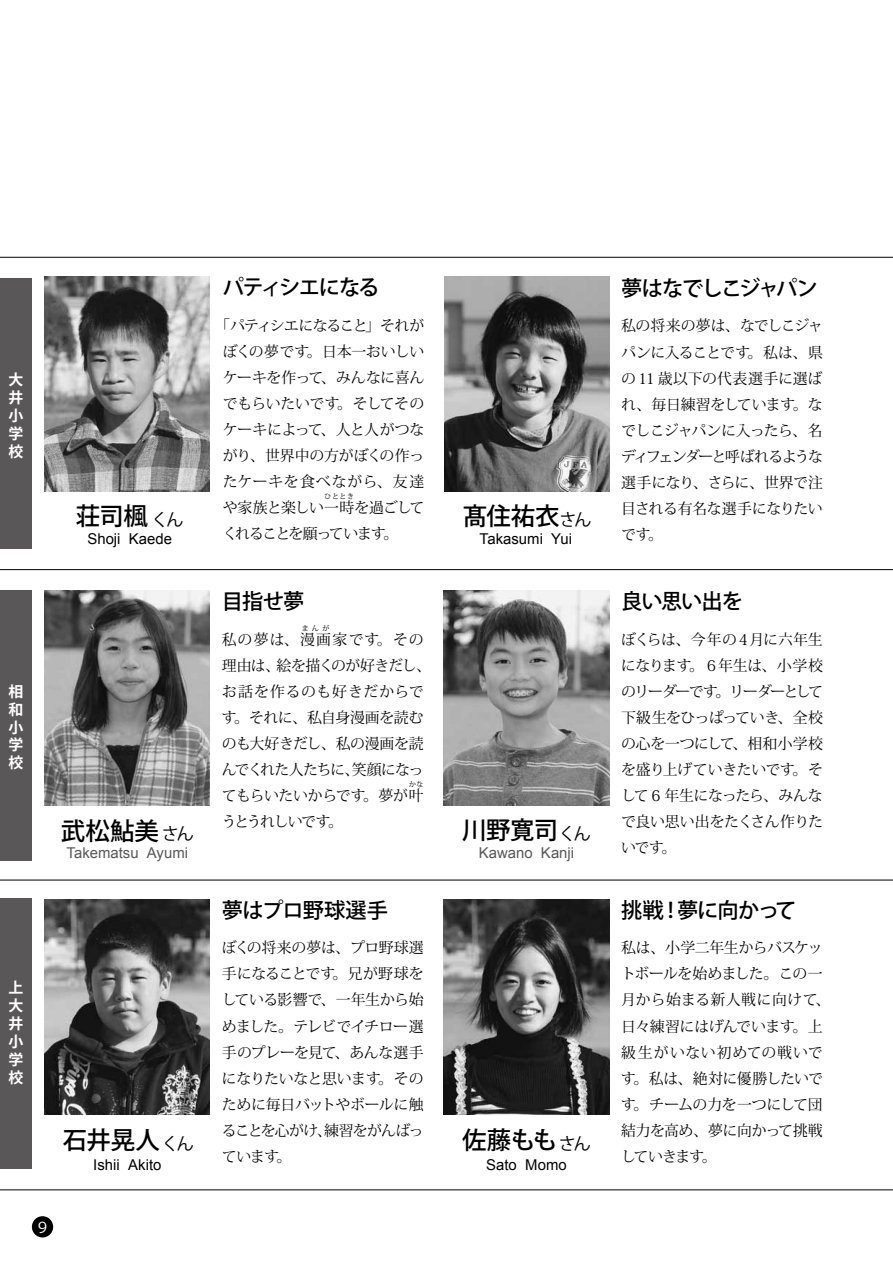
<style>
.page{position:relative;width:893px;height:1263px;background:#fff}
.page>*{position:absolute;margin:0;border:0;box-sizing:border-box;transform-origin:0 0}
.t1{font:500 24.45px "Koz Go Pro";letter-spacing:-.015em;color:#000}
.t2{font:500 21.3px "Koz Go Pro";letter-spacing:-.05em;color:#000}
.t3{font:500 21.3px "Koz Go Pro";letter-spacing:-.08em;color:#000}
.t4{font:14.85px/26.1px "Koz Min Pro";letter-spacing:-.025em;color:#000}
.t5{font:14.85px/26.1px "Koz Min Pro";letter-spacing:-.045em;color:#000}
.t6{font:14.85px/26.1px "Koz Min Pro";letter-spacing:-.005em;color:#000}
.t7{font:14.85px "Arial";color:#000}
.t8{font:14.85px "Arial";color:#595757}
.t9{font:14.85px "Koz Min Pro";letter-spacing:-.08em;color:#000}
.t10{font:14.85px/26.1px "Koz Min Pro";letter-spacing:-.05em;color:#000}
.t11{font:700 14.85px/17.9px "Koz Go Pro";color:#fff;text-align:justify}
.t12{font:14.85px/26.1px "Koz Min Pro";letter-spacing:.025em;color:#000}
.t13{font:14.85px "Koz Min Pro";letter-spacing:-.11em;color:#000}
.t14{font:14.85px "Koz Min Pro";letter-spacing:.01em;color:#000}
.t15{font:14.85px "Koz Min Pro";letter-spacing:.06em;color:#000}
.t16{font:14.85px "Koz Min Pro";letter-spacing:.055em;color:#000}
.t17{font:14.85px "Koz Min Pro";letter-spacing:.08em;color:#000}
.t18{font:14.85px "Koz Min Pro";letter-spacing:-.055em;color:#000}
.t19{font:14.85px "Koz Min Pro";letter-spacing:-.06em;color:#000}
.t20{font:14.85px "Koz Min Pro";letter-spacing:-.1em;color:#000}
.t21{font:14.85px "Koz Min Pro";letter-spacing:-.12em;color:#000}
.t22{font:14.85px "Koz Min Pro";letter-spacing:-.095em;color:#000}
.t23{font:14.85px "Koz Go Pro";color:#fff}
.t24{font:7.5px "Koz Min Pro";letter-spacing:.01em;color:#000}
.s1{font-weight:400;font-size:16.95px}
</style>
<div class="page">
<hr style="left:0;top:1189px;width:893px;height:1px;background:#000">
<hr style="left:0;top:569px;width:893px;height:1px;background:#000">
<hr style="left:0;top:880px;width:893px;height:1px;background:#000">
<div style="left:0;top:590px;width:32px;height:270px;background:#595757"></div>
<div style="left:0;top:899px;width:32px;height:270px;background:#595757"></div>
<div style="left:0;top:278px;width:32px;height:271px;background:#595757"></div>
<hr style="left:0;top:257px;width:893px;height:1px;background:#000">
<img style="left:444px;top:590px;width:165px;height:215px">
<img style="left:445px;top:276px;width:165px;height:215px">
<img style="left:444px;top:900px;width:165px;height:215px">
<img style="left:45px;top:590px;width:165px;height:215px">
<img style="left:45px;top:277px;width:165px;height:215px">
<img style="left:45px;top:900px;width:165px;height:215px">
<div style="left:32px;top:1216px;width:21px;height:21px;background:#000;border-radius:50%"></div>
<p class="t11" style="left:9px;top:372px;width:16px">大井小学校</p>
<p class="t11" style="left:9px;top:683px;width:16px">相和小学校</p>
<p class="t11" style="left:9px;top:980px;width:16px">上大井小学校</p>
<h2 class="t3" style="left:223px;top:273px;width:158px">パティシエになる</h2>
<p class="t4" style="left:365px;top:312px;width:61px">」それが</p>
<p class="t10" style="left:307px;top:312px;width:119px;text-indent:-91px">「パティシエになること<br>。日本一おいしい</p>
<p class="t4" style="left:223px;top:338px;width:88px">ぼくの夢です</p>
<h1 class="t1" style="left:76px;top:501px;width:109px">荘司楓<span class="s1">くん</span></h1>
<p class="t7" style="left:129px;top:529px;width:45px">Kaede</p>
<p class="t7" style="left:87px;top:529px;width:35px">Shoji</p>
<p class="t4" style="left:223px;top:364px;width:102px">ケーキを作って</p>
<p class="t4" style="left:321px;top:364px;width:105px">、みんなに喜ん</p>
<p class="t4" style="left:320px;top:390px;width:105px;text-indent:-98px">でもらいたいです<br>、人と人がつな</p>
<p class="t4" style="left:337px;top:390px;width:89px">。そしてその</p>
<p class="t6" style="left:223px;top:416px;width:203px">ケーキによって<br>がり、世界中の方がぼくの作ったケーキを食べながら、友達や家族と楽しい一時を過ごして</p>
<p class="t24" style="left:324px;top:491px;width:31px">ひととき</p>
<p class="t9" style="left:223px;top:523px;width:165px">くれることを願っています</p>
<p class="t4" style="left:384px;top:520px;width:16px">。</p>
<h2 class="t2" style="left:222px;top:587px;width:84px">目指せ夢</h2>
<p class="t17" style="left:222px;top:629px;width:159px">私の夢は、漫画家です</p>
<p class="t24" style="left:302px;top:622px;width:30px">まんが</p>
<p class="t4" style="left:277px;top:626px;width:156px;text-indent:100px">。その絵を描くのが好きだし、</p>
<p class="t4" style="left:222px;top:652px;width:60px">理由は、</p>
<p class="t16" style="left:222px;top:681px;width:203px">お話を作るのも好きだからで</p>
<p class="t4" style="left:234px;top:704px;width:191px">。それに、私自身漫画を読む</p>
<p class="t5" style="left:222px;top:704px;width:203px">す<br>のも大好きだし、私の漫画を読んでくれた人たちに笑顔になっ</p>
<p class="t4" style="left:344px;top:756px;width:16px">、</p>
<p class="t4" style="left:363px;top:782px;width:62px">。夢が叶</p>
<p class="t24" style="left:409px;top:779px;width:16px">かな</p>
<p class="t4" style="left:222px;top:782px;width:145px">てもらいたいからです</p>
<p class="t20" style="left:222px;top:811px;width:110px">うとうれしいです</p>
<h1 class="t1" style="left:61px;top:815px;width:134px">武松鮎美<span class="s1">さん</span></h1>
<p class="t4" style="left:328px;top:808px;width:16px">。</p>
<p class="t8" style="left:66px;top:843px;width:74px">Takematsu</p>
<p class="t8" style="left:147px;top:843px;width:43px">Ayumi</p>
<h1 class="t1" style="left:63px;top:1124px;width:132px">石井晃人<span class="s1">くん</span></h1>
<p class="t7" style="left:128px;top:1155px;width:35px">Akito</p>
<p class="t7" style="left:93px;top:1155px;width:28px">Ishii</p>
<h2 class="t2" style="left:222px;top:896px;width:168px">夢はプロ野球選手</h2>
<p class="t6" style="left:222px;top:934px;width:203px;text-align:right">ぼくの将来の夢は、プロ野球選。兄が野球を</p>
<p class="t9" style="left:222px;top:963px;width:115px">手になることです</p>
<p class="t4" style="left:222px;top:986px;width:203px">している影響で、一年生から始</p>
<p class="t5" style="left:222px;top:1012px;width:203px">めました。テレビでイチロー選</p>
<p class="t4" style="left:334px;top:1038px;width:91px">、あんな選手</p>
<p class="t19" style="left:222px;top:1041px;width:116px">手のプレーを見て</p>
<p class="t4" style="left:222px;top:1064px;width:203px">になりたいなと思います<br>ために毎日バットやボールに触ることを心がけ練習をがんばっ</p>
<p class="t4" style="left:317px;top:1117px;width:16px">、</p>
<p class="t4" style="left:277px;top:1143px;width:16px">。</p>
<p class="t4" style="left:378px;top:1064px;width:47px">。その</p>
<p class="t4" style="left:222px;top:1143px;width:59px">ています</p>
<p class="t23" style="left:35px;top:1217px;width:16px">９</p>
<h1 class="t1" style="left:463px;top:501px;width:130px">髙住祐衣<span class="s1">さん</span></h1>
<p class="t7" style="left:551px;top:529px;width:22px">Yui</p>
<p class="t7" style="left:480px;top:529px;width:65px">Takasumi</p>
<h1 class="t1" style="left:462px;top:815px;width:130px">川野寛司<span class="s1">くん</span></h1>
<p class="t8" style="left:541px;top:843px;width:35px">Kanji</p>
<p class="t8" style="left:479px;top:843px;width:55px">Kawano</p>
<h1 class="t1" style="left:462px;top:1125px;width:130px">佐藤もも<span class="s1">さん</span></h1>
<p class="t7" style="left:525px;top:1155px;width:43px">Momo</p>
<p class="t7" style="left:486px;top:1155px;width:32px">Sato</p>
<h2 class="t3" style="left:621px;top:274px;width:198px">夢はなでしこジャパン</h2>
<p class="t4" style="left:621px;top:312px;width:203px;text-align:right">私の将来の夢は、なでしこジャ。私は、県</p>
<p class="t18" style="left:621px;top:341px;width:130px">パンに入ることです</p>
<p class="t14" style="left:621px;top:368px;width:203px">の11 歳以下の代表選手に選ば</p>
<p class="t4" style="left:793px;top:391px;width:32px">。な</p>
<p class="t4" style="left:621px;top:391px;width:175px">れ、毎日練習をしています</p>
<p class="t5" style="left:621px;top:417px;width:203px">でしこジャパンに入ったら、名</p>
<p class="t13" style="left:621px;top:446px;width:203px">ディフェンダーと呼ばれるような</p>
<p class="t5" style="left:621px;top:469px;width:203px">選手になり、さらに、世界で注</p>
<p class="t4" style="left:621px;top:495px;width:203px">目される有名な選手になりたい</p>
<p class="t4" style="left:648px;top:521px;width:16px">。</p>
<p class="t4" style="left:621px;top:521px;width:31px">です</p>
<h2 class="t2" style="left:621px;top:587px;width:123px">良い思い出を</h2>
<p class="t4" style="left:621px;top:626px;width:203px;text-align:right">ぼくらは、今年の４月に六年生。６年生は、小学校</p>
<p class="t4" style="left:621px;top:652px;width:72px">になります</p>
<p class="t22" style="left:621px;top:681px;width:98px">のリーダーです</p>
<p class="t4" style="left:621px;top:704px;width:203px">下級生をひっぱっていき、全校</p>
<p class="t4" style="left:732px;top:730px;width:92px">、相和小学校</p>
<p class="t21" style="left:716px;top:681px;width:109px">。リーダーとして</p>
<p class="t4" style="left:621px;top:730px;width:115px">の心を一つにして</p>
<p class="t4" style="left:621px;top:756px;width:175px">を盛り上げていきたいです</p>
<p class="t4" style="left:621px;top:782px;width:203px">して 6 年生になったら、みんな</p>
<p class="t4" style="left:621px;top:808px;width:203px">で良い思い出をたくさん作りた</p>
<p class="t4" style="left:661px;top:834px;width:16px">。</p>
<p class="t4" style="left:793px;top:756px;width:32px">。そ</p>
<p class="t4" style="left:621px;top:834px;width:44px">いです</p>
<h2 class="t2" style="left:677px;top:896px;width:121px">夢に向かって</h2>
<h2 class="t2" style="left:621px;top:896px;width:44px">挑戦</h2>
<p class="t4" style="left:621px;top:934px;width:203px">私は、小学二年生からバスケッ</p>
<p class="t5" style="left:621px;top:960px;width:203px">トボールを始めました。この一</p>
<p class="t4" style="left:815px;top:986px;width:16px">、</p>
<h2 class="t2" style="left:660px;top:896px;width:23px">！</h2>
<p class="t12" style="left:792px;top:986px;width:32px;text-indent:-171px">月から始まる新人戦に向けて。上</p>
<p class="t4" style="left:621px;top:1012px;width:175px">日々練習にはげんでいます</p>
<p class="t15" style="left:621px;top:1041px;width:203px">級生がいない初めての戦いで</p>
<p class="t4" style="left:633px;top:1064px;width:191px">。私は、絶対に優勝したいで</p>
<p class="t6" style="left:633px;top:1064px;width:191px;text-indent:-12px">す<br>。チームの力を一つにして団</p>
<p class="t4" style="left:621px;top:1090px;width:16px">す</p>
<p class="t4" style="left:621px;top:1117px;width:203px">結力を高め、夢に向かって挑戦</p>
<p class="t4" style="left:702px;top:1143px;width:16px">。</p>
<p class="t4" style="left:621px;top:1143px;width:85px">していきます</p>
</div>
